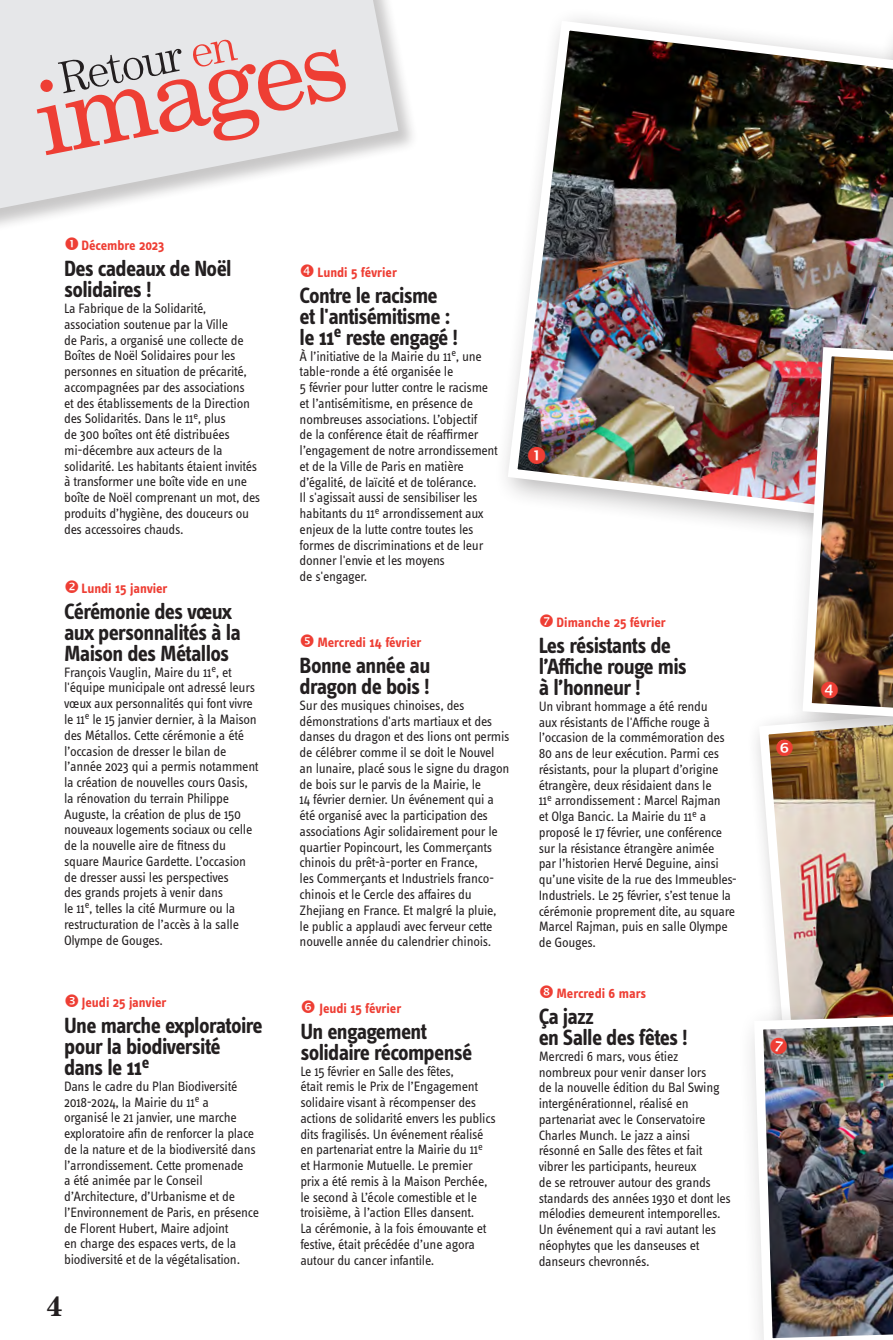
<style>
.page{position:relative;width:893px;height:1340px;background:#fff}
.page>*{position:absolute;margin:0;border:0;box-sizing:border-box;transform-origin:0 0}
.t1{font:300 45.32px "Century Std";color:#231f20}
.t2{font:700 28px "Century Std";color:#231f20}
.t3{font:700 22.75px/21px "Info Text OT";letter-spacing:-.03em;color:#231f20}
.t4{font:14px/15.8px "Info Text OT";letter-spacing:-.02em;color:#231f20}
.t5{font:700 14px "Info Text OT";color:#ee3e34}
.s1{color:#ee3e34}
</style>
<div class="page">
<img style="left:505px;top:18px;width:254px;height:507px">
<div style="left:0;top:0;width:419px;height:236px;background:#231f20;opacity:.25"></div>
<svg style="left:0;top:0;width:398px;height:208px;fill:#e6e7e9"></svg>
<svg style="left:37px;top:49px;width:310px;height:106px;background:#e7c2c1"></svg>
<svg style="left:750px;top:1034px;width:9px;height:288px"></svg>
<svg style="left:528px;top:446px;width:17px;height:18px"></svg>
<img style="left:759px;top:39px;width:134px;height:1300px">
<h1 class="t1" style="left:55px;top:53px;width:181px;rotate:-11deg">Retour <span class="s1">en</span></h1>
<p class="t5" style="left:81px;top:237px;width:84px">Décembre 2023</p>
<h3 class="t3" style="left:64px;top:258px;width:169px">Des cadeaux de Noël solidaires !</h3>
<p class="t4" style="left:64px;top:300px;width:198px">La Fabrique de la Solidarité, association soutenue par la Ville<br>de Paris, a organisé une collecte de Boîtes de Noël Solidaires pour les personnes en situation de précarité, accompagnées par des associations<br>et des établissements de la Direction des Solidarités. Dans le 11<sup>e</sup>, plus<br>de 300 boîtes ont été distribuées mi-décembre aux acteurs de la solidarité. Les habitants étaient invités à transformer une boîte vide en une boîte de Noël comprenant un mot, des produits d’hygiène, des douceurs ou des accessoires chauds.</p>
<p class="t5" style="left:81px;top:580px;width:88px">Lundi 15 janvier</p>
<h3 class="t3" style="left:64px;top:600px;width:178px">Cérémonie des vœux aux personnalités à la<br>Maison des Métallos</h3>
<p class="t4" style="left:64px;top:664px;width:196px">François Vauglin, Maire du 11<sup>e</sup>, et l'équipe municipale ont adressé leurs vœux aux personnalités qui font vivre le 11<sup>e</sup> le 15 janvier dernier, à la Maison des Métallos. Cette cérémonie a été l’occasion de dresser le bilan de l’année 2023 qui a permis notamment la création de nouvelles cours Oasis, la rénovation du terrain Philippe Auguste, la création de plus de 150 nouveaux logements sociaux ou celle de la nouvelle aire de fitness du square Maurice Gardette. L’occasion de dresser aussi les perspectives<br>des grands projets à venir dans<br>le 11<sup>e</sup>, telles la cité Murmure ou la restructuration de l’accès à la salle Olympe de Gouges.</p>
<p class="t5" style="left:82px;top:993px;width:86px">Jeudi 25 janvier</p>
<h3 class="t3" style="left:64px;top:1014px;width:200px">Une marche exploratoire pour la biodiversité dans le 11<sup>e</sup></h3>
<p class="t4" style="left:64px;top:1077px;width:196px">Dans le cadre du Plan Biodiversité 2018-2024, la Mairie du 11<sup>e</sup> a<br>organisé le 21 janvier, une marche exploratoire afin de renforcer la place de la nature et de la biodiversité dans l’arrondissement. Cette promenade<br>a été animée par le Conseil d’Architecture, d’Urbanisme et de l’Environnement de Paris, en présence de Florent Hubert, Maire adjoint<br>en charge des espaces verts, de la biodiversité et de la végétalisation.</p>
<h2 class="t2" style="left:47px;top:1289px;width:18px">4</h2>
<p class="t5" style="left:317px;top:264px;width:81px">Lundi 5 février</p>
<h3 class="t3" style="left:300px;top:284px;width:160px">Contre le racisme et l'antisémitisme : le 11<sup>e</sup> reste engagé !</h3>
<p class="t4" style="left:300px;top:348px;width:200px">À l’initiative de la Mairie du 11<sup>e</sup>, une table-ronde a été organisée le<br>5 février pour lutter contre le racisme et l’antisémitisme, en présence de nombreuses associations. L’objectif<br>de la conférence était de réaffirmer l’engagement de notre arrondissement et de la Ville de Paris en matière d’égalité, de laïcité et de tolérance.<br>Il s'agissait aussi de sensibiliser les habitants du 11<sup>e</sup> arrondissement aux enjeux de la lutte contre toutes les formes de discriminations et de leur donner l'envie et les moyens<br>de s'engager.</p>
<p class="t5" style="left:317px;top:634px;width:106px">Mercredi 14 février</p>
<h3 class="t3" style="left:300px;top:654px;width:132px">Bonne année au dragon de bois !</h3>
<p class="t4" style="left:300px;top:697px;width:211px">Sur des musiques chinoises, des démonstrations d'arts martiaux et des danses du dragon et des lions ont permis de célébrer comme il se doit le Nouvel an lunaire, placé sous le signe du dragon de bois sur le parvis de la Mairie, le<br>14 février dernier. Un événement qui a été organisé avec la participation des associations Agir solidairement pour le quartier Popincourt, les Commerçants chinois du prêt-à-porter en France,<br>les Commerçants et Industriels franco&shy;chinois et le Cercle des affaires du Zhejiang en France. Et malgré la pluie, le public a applaudi avec ferveur cette nouvelle année du calendrier chinois.</p>
<p class="t5" style="left:319px;top:999px;width:83px">Jeudi 15 février</p>
<h3 class="t3" style="left:300px;top:1020px;width:173px">Un engagement solidaire récompensé</h3>
<p class="t4" style="left:300px;top:1062px;width:197px">Le 15 février en Salle des fêtes,<br>était remis le Prix de l’Engagement solidaire visant à récompenser des actions de solidarité envers les publics dits fragilisés. Un événement réalisé en partenariat entre la Mairie du 11<sup>e </sup>et Harmonie Mutuelle. Le premier<br>prix a été remis à la Maison Perchée, le second à L’école comestible et le troisième, à l’action Elles dansent.<br>La cérémonie, à la fois émouvante et festive, était précédée d’une agora autour du cancer infantile.</p>
<p class="t5" style="left:557px;top:614px;width:111px">Dimanche 25 février</p>
<h3 class="t3" style="left:539px;top:634px;width:150px">Les résistants de l’Affiche rouge mis à l’honneur !</h3>
<p class="t4" style="left:539px;top:698px;width:200px">Un vibrant hommage a été rendu<br>aux résistants de l'Affiche rouge à l’occasion de la commémoration des 80 ans de leur exécution. Parmi ces résistants, pour la plupart d’origine étrangère, deux résidaient dans le<br>11<sup>e</sup> arrondissement : Marcel Rajman<br>et Olga Bancic. La Mairie du 11<sup>e</sup> a proposé le 17 février, une conférence sur la résistance étrangère animée<br>par l’historien Hervé Deguine, ainsi qu’une visite de la rue des Immeubles-Industriels. Le 25 février, s’est tenue la cérémonie proprement dite, au square Marcel Rajman, puis en salle Olympe de Gouges.</p>
<p class="t5" style="left:557px;top:984px;width:91px">Mercredi 6 mars</p>
<h3 class="t3" style="left:539px;top:1005px;width:151px">Ça jazz<br>en Salle des fêtes !</h3>
<p class="t4" style="left:539px;top:1047px;width:194px">Mercredi 6 mars, vous étiez nombreux pour venir danser lors<br>de la nouvelle édition du Bal Swing intergénérationnel, réalisé en partenariat avec le Conservatoire<br>Charles Munch. Le jazz a ainsi résonné en Salle des fêtes et fait vibrer les participants, heureux<br>de se retrouver autour des grands standards des années 1930 et dont les mélodies demeurent intemporelles.<br>Un événement qui a ravi autant les néophytes que les danseuses et danseurs chevronnés.</p>
</div>
